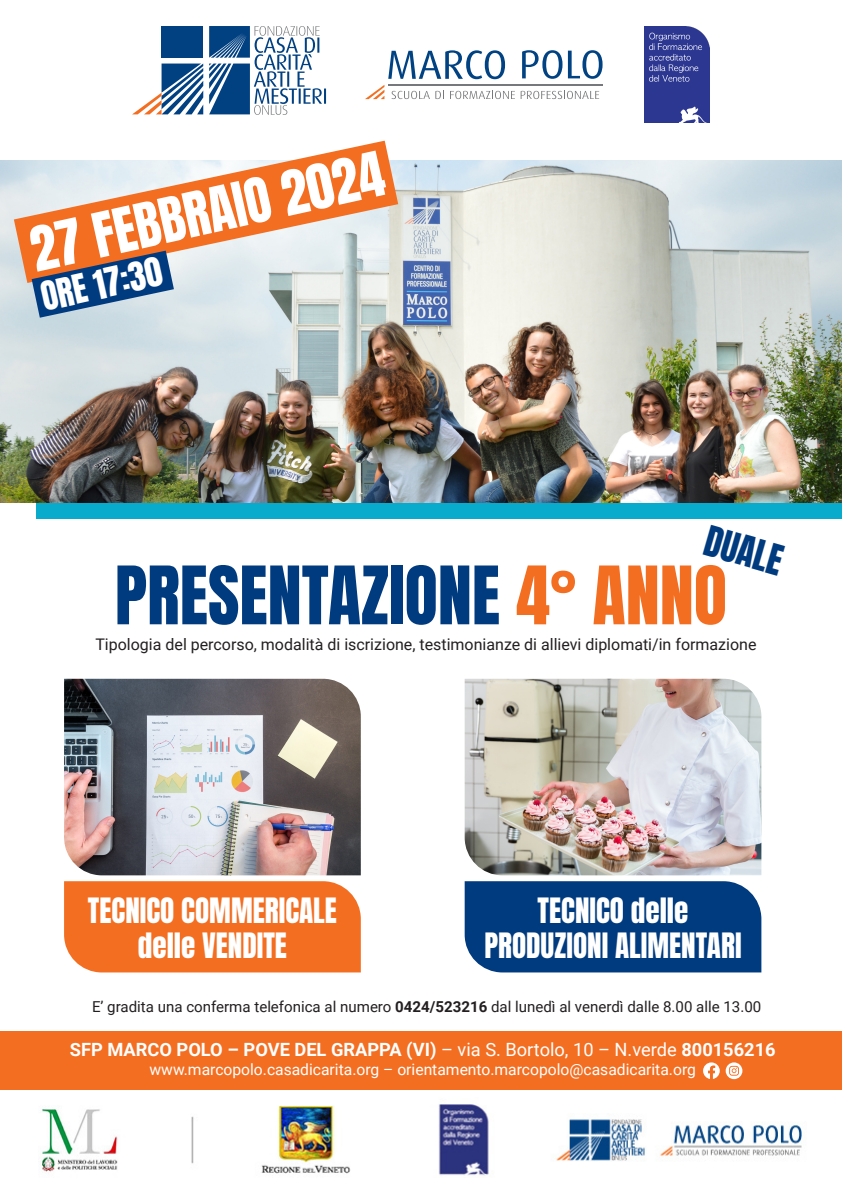
<style>
.page{position:relative;width:842px;height:1191px;background:#fff}
.page>*{position:absolute;margin:0;border:0;box-sizing:border-box;transform-origin:0 0}
.t1{font:68.4px "Anton";color:#013b7f}
.t2{font:52.4px "Anton";color:#fff}
.t3{font:35.2px "Anton";color:#013b7f}
.t4{font:33.5px "Anton";color:#fff}
.t5{font:29.2px "Anton";color:#fff}
.t6{font:700 18.3px "Roboto";color:#fff}
.t7{font:16px "Roboto";color:#231f20}
.t8{font:15.7px "Roboto";color:#fff}
.t9{font:15.1px "Roboto";color:#231f20}
.s1{color:#f36e21}
.s2{font-weight:700}
.s3{font-weight:400}
</style>
<div class="page">
<div style="left:64px;top:881px;width:297px;height:91px;background:#f36e21"></div>
<div style="left:465px;top:881px;width:296px;height:91px;background:#013b7f"></div>
<div style="left:36px;top:176px;width:806px;height:342px;background:#08abcc"></div>
<img style="left:0;top:160px;width:842px;height:342px">
<img style="left:64px;top:679px;width:297px;height:196px">
<img style="left:465px;top:679px;width:296px;height:196px">
<div style="left:0;top:1031px;width:842px;height:58px;background:#f36e21"></div>
<img style="left:644px;top:27px;width:66px;height:95px">
<div style="left:162px;top:26px;width:41px;height:32px;background:#014081"></div>
<svg style="left:209px;top:26px;width:117px;height:89px"></svg>
<svg style="left:132px;top:64px;width:71px;height:50px"></svg>
<svg style="left:392px;top:91px;width:52px;height:8px"></svg>
<svg style="left:450px;top:91px;width:65px;height:8px"></svg>
<svg style="left:521px;top:91px;width:78px;height:8px"></svg>
<svg style="left:388px;top:50px;width:117px;height:29px"></svg>
<svg style="left:522px;top:50px;width:40px;height:29px"></svg>
<svg style="left:568px;top:50px;width:34px;height:29px"></svg>
<hr style="left:388px;top:85px;width:214px;height:1px;background:#77787b">
<svg style="left:365px;top:85px;width:19px;height:14px"></svg>
<svg style="left:14px;top:141px;width:384px;height:142px;background:#edb595"></svg>
<svg style="left:32px;top:251px;width:142px;height:67px;background:#626b84"></svg>
<svg style="left:703px;top:1062px;width:17px;height:17px"></svg>
<svg style="left:726px;top:1062px;width:16px;height:17px"></svg>
<svg style="left:729px;top:1065px;width:10px;height:10px"></svg>
<img style="left:40px;top:1100px;width:762px;height:78px">
<p class="t2" style="left:25px;top:226px;width:362px;rotate:-13deg">27 FEBBRAIO 2024</p>
<p class="t4" style="left:38px;top:281px;width:124px;rotate:-13deg">ORE 17:30</p>
<p class="t3" style="left:710px;top:522px;width:81px;rotate:16deg">DUALE</p>
<p class="t1" style="left:115px;top:560px;width:614px">PRESENTAZIONE <span class="s1">4° ANNO</span></p>
<p class="t7" style="left:95px;top:633px;width:663px">Tipologia del percorso, modalità di iscrizione, testimonianze di allievi diplomati/in formazione</p>
<p class="t5" style="left:88px;top:896px;width:250px">TECNICO COMMERICALE</p>
<p class="t5" style="left:138px;top:931px;width:151px">delle VENDITE</p>
<p class="t5" style="left:538px;top:896px;width:152px">TECNICO delle</p>
<p class="t5" style="left:484px;top:931px;width:259px">PRODUZIONI ALIMENTARI</p>
<p class="t9" style="left:92px;top:996px;width:671px">E’ gradita una conferma telefonica al numero <span class="s2">0424/523216</span> dal lunedì al venerdì dalle 8.00 alle 13.00</p>
<p class="t6" style="left:70px;top:1036px;width:707px">SFP MARCO POLO – POVE DEL GRAPPA (VI) <span class="s3">– via S. Bortolo, 10 – N.verde</span> 800156216</p>
<p class="t8" style="left:149px;top:1058px;width:548px">www.marcopolo.casadicarita.org – orientamento.marcopolo@casadicarita.org</p>
</div>
